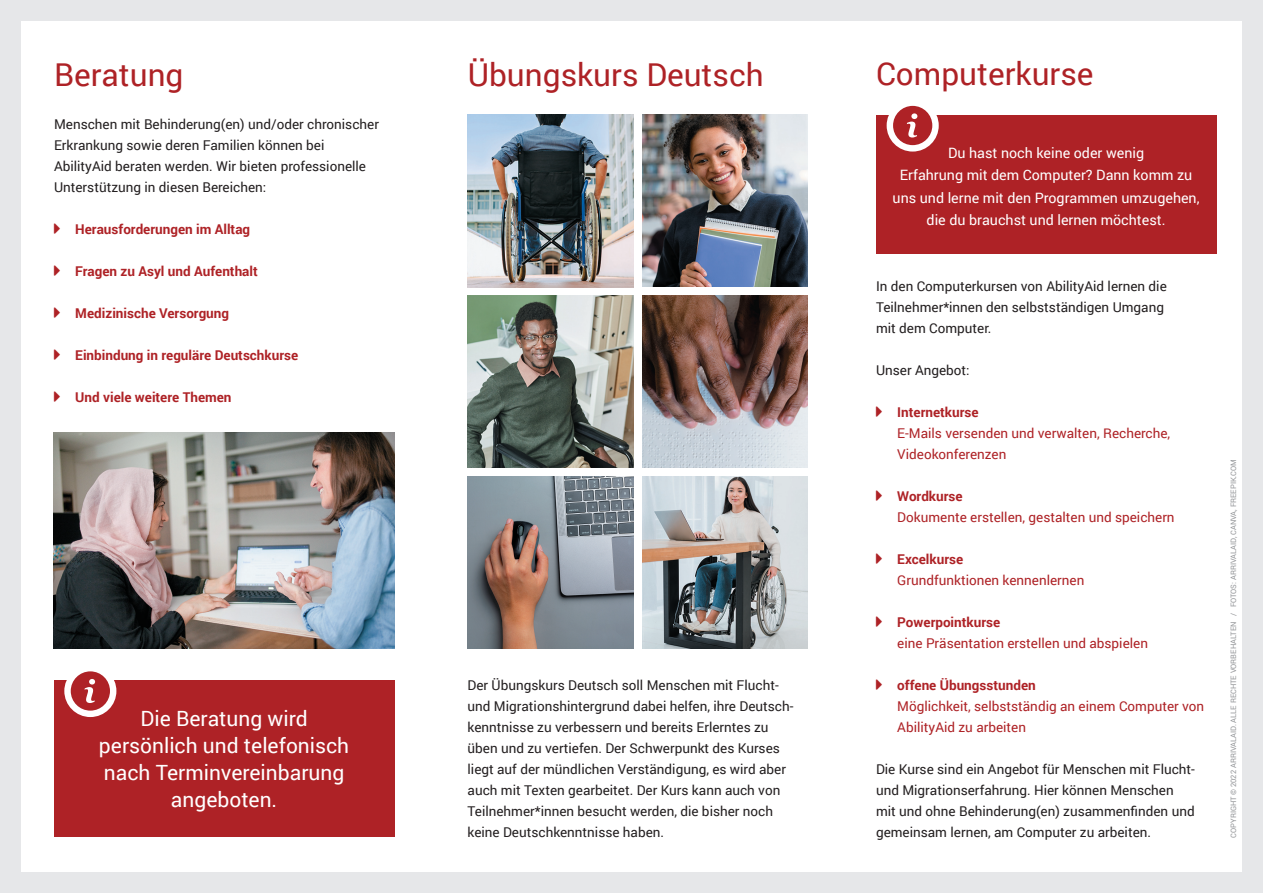
<style>
.page{position:relative;width:1263px;height:893px;background:#e6e7e9}
.page>*{position:absolute;margin:0;border:0;box-sizing:border-box;transform-origin:0 0}
.t1{font:31.5px "Roboto";color:#ae2226}
.t2{font:21px/27px "Roboto";color:#fff;text-align:center}
.t3{font:14.25px/22.5px "Roboto";color:#fff;text-align:center}
.t4{font:13.5px/21px "Roboto";color:#231f20}
.t5{font:13.5px/21px "Roboto";color:#ae2226}
.t6{font:700 13.5px "Roboto";color:#ae2226}
.t7{font:7.5px "Roboto";color:#939598}
</style>
<div class="page">
<div style="left:21px;top:21px;width:1221px;height:851px;background:#fff"></div>
<img style="left:468px;top:115px;width:165px;height:172px">
<img style="left:468px;top:296px;width:165px;height:172px">
<img style="left:468px;top:476px;width:165px;height:172px">
<img style="left:642px;top:115px;width:166px;height:172px">
<img style="left:642px;top:296px;width:166px;height:172px">
<img style="left:642px;top:476px;width:166px;height:172px">
<div style="left:54px;top:680px;width:340px;height:156px;background:#ae2226"></div>
<div style="left:876px;top:115px;width:340px;height:139px;background:#ae2226"></div>
<div style="left:64px;top:665px;width:52px;height:52px;background:#fff;border-radius:50%"></div>
<div style="left:887px;top:99px;width:52px;height:53px;background:#fff;border-radius:50%"></div>
<svg style="left:71px;top:671px;width:39px;height:40px"></svg>
<svg style="left:893px;top:106px;width:39px;height:39px"></svg>
<img style="left:54px;top:432px;width:340px;height:216px">
<h1 class="t1" style="left:54px;top:52px;width:131px">Beratung</h1>
<h1 class="t1" style="left:468px;top:52px;width:297px">Übungskurs Deutsch</h1>
<h1 class="t1" style="left:876px;top:52px;width:219px">Computerkurse</h1>
<p class="t4" style="left:54px;top:113px;width:326px">Menschen mit Behinderung(en) und/oder chronischer Erkrankung sowie deren Familien können bei AbilityAid beraten werden. Wir bieten professionelle Unterstützung in diesen Bereichen:</p>
<p class="t6" style="left:75px;top:220px;width:176px">Herausforderungen im Alltag</p>
<p class="t6" style="left:75px;top:262px;width:184px">Fragen zu Asyl und Aufenthalt</p>
<p class="t6" style="left:75px;top:304px;width:155px">Medizinische Versorgung</p>
<p class="t6" style="left:75px;top:346px;width:224px">Einbindung in reguläre Deutschkurse</p>
<p class="t6" style="left:75px;top:388px;width:158px">Und viele weitere Themen</p>
<p class="t3" style="left:893px;top:141px;width:308px">Du hast noch keine oder wenig<br>Erfahrung mit dem Computer? Dann komm zu uns und lerne mit den Programmen umzugehen, die du brauchst und lernen möchtest.</p>
<p class="t4" style="left:876px;top:275px;width:292px">In den Computerkursen von AbilityAid lernen die<br>Teilnehmer*innen den selbstständigen Umgang mit dem Computer.</p>
<p class="t4" style="left:876px;top:359px;width:95px">Unser Angebot:</p>
<p class="t6" style="left:897px;top:402px;width:83px">Internetkurse</p>
<p class="t5" style="left:897px;top:422px;width:274px">E-Mails versenden und verwalten, Recherche,<br>Videokonferenzen</p>
<p class="t6" style="left:897px;top:486px;width:67px">Wordkurse</p>
<p class="t5" style="left:897px;top:506px;width:279px">Dokumente erstellen, gestalten und speichern</p>
<p class="t6" style="left:897px;top:549px;width:67px">Excelkurse</p>
<p class="t5" style="left:897px;top:569px;width:189px">Grundfunktionen kennenlernen</p>
<p class="t6" style="left:897px;top:612px;width:104px">Powerpointkurse</p>
<p class="t5" style="left:897px;top:632px;width:252px">eine Präsentation erstellen und abspielen</p>
<p class="t6" style="left:897px;top:675px;width:140px">offene Übungsstunden</p>
<p class="t5" style="left:897px;top:695px;width:308px">Möglichkeit, selbstständig an einem Computer von<br>AbilityAid zu arbeiten</p>
<p class="t4" style="left:876px;top:758px;width:320px">Die Kurse sind ein Angebot für Menschen mit Flucht&shy;und Migrationserfahrung. Hier können Menschen mit und ohne Behinderung(en) zusammenfinden und gemeinsam lernen, am Computer zu arbeiten.</p>
<p class="t4" style="left:468px;top:674px;width:327px">Der Übungskurs Deutsch soll Menschen mit Flucht&shy;und Migrationshintergrund dabei helfen, ihre Deutsch&shy;kenntnisse zu verbessern und bereits Erlerntes zu üben und zu vertiefen. Der Schwerpunkt des Kurses liegt auf der mündlichen Verständigung, es wird aber auch mit Texten gearbeitet. Der Kurs kann auch von Teilnehmer*innen besucht werden, die bisher noch keine Deutschkenntnisse haben.</p>
<h2 class="t2" style="left:99px;top:704px;width:252px">Die Beratung wird persönlich und telefonisch nach Terminvereinbarung angeboten.</h2>
<p class="t7" style="left:1228px;top:838px;width:380px;rotate:-90deg">Copyright © 2022 ArrivalAid. Alle Rechte vorbehalten / FOTOS: ARRIVALAID, CANVA, FREEPIK.COM</p>
</div>
